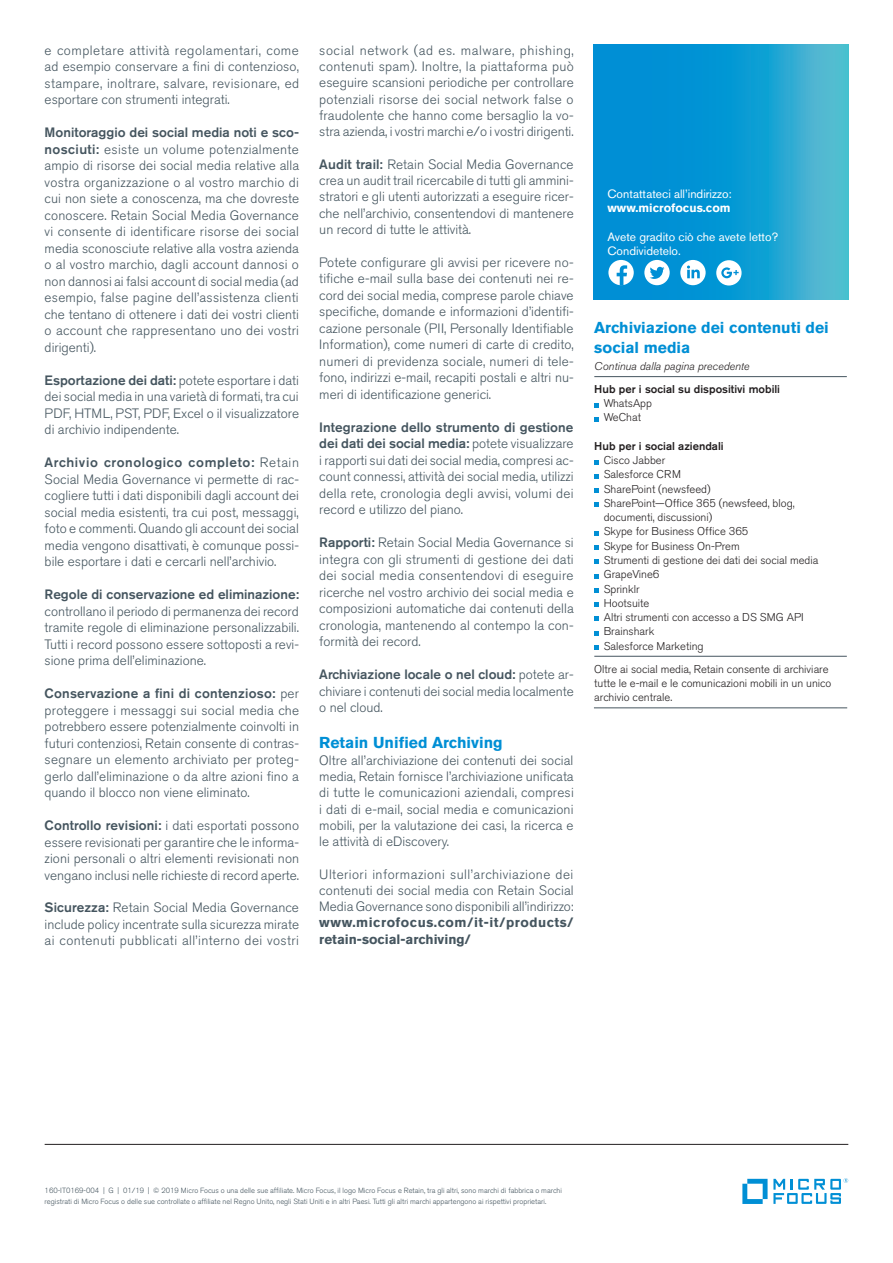
<style>
.page{position:relative;width:893px;height:1263px;background:#fff}
.page>*{position:absolute;margin:0;border:0;box-sizing:border-box;transform-origin:0 0}
.subhead_10_13-black{font:700 15.75px/19.5px "Akzidenz Grotesk BE";color:#008fd5}
.Medium_9{font:700 15.75px "Akzidenz Grotesk BE";color:#008fd5}
.Medium_9-2{font:300 13.5px/16.5px "Akzidenz Grotesk BE";color:#45555f;text-align:justify}
.Contact_8_9_5-regula{font:12px/14.2px "Akzidenz Grotesk BE";color:#fff}
.Contact_URL_8_9_5-bo{font:700 12px "Akzidenz Grotesk BE";color:#fff}
.caption_7_9_5_italic{font:300 11.25px/14.2px "Akzidenz Grotesk BE";color:#231f20}
.caption_7_9_5-black{font:300 11.25px/14.2px "Akzidenz Grotesk BE";color:#231f20}
.caption_7_9_5_italic-2{font:500 11.25px "Akzidenz Grotesk BE";color:#231f20}
.caption_7_9_5_italic-3{font:italic 300 11.25px "Akzidenz Grotesk BE";color:#231f20}
.mousetype-legal_5_7{font:300 7.5px/10.5px "Akzidenz Grotesk BE";color:#45555f}
.s1{font-weight:500}
.s2{font-weight:700}
</style>
<div class="page">
<hr style="left:45px;top:1144px;width:803px;height:1px;background:#231f20">
<svg style="left:742px;top:1179px;width:25px;height:25px"></svg>
<svg style="left:773px;top:1178px;width:75px;height:26px"></svg>
<svg style="left:594px;top:45px;width:254px;height:254px;background:#159dd3"></svg>
<div style="left:608px;top:260px;width:26px;height:25px;background:#fff;border-radius:50%"></div>
<svg style="left:617px;top:265px;width:10px;height:21px"></svg>
<div style="left:644px;top:260px;width:26px;height:25px;background:#fff;border-radius:50%"></div>
<svg style="left:650px;top:266px;width:14px;height:13px"></svg>
<div style="left:680px;top:260px;width:26px;height:25px;background:#fff;border-radius:50%"></div>
<svg style="left:687px;top:265px;width:13px;height:13px"></svg>
<div style="left:716px;top:260px;width:26px;height:25px;background:#fff;border-radius:13px"></div>
<svg style="left:721px;top:267px;width:18px;height:11px"></svg>
<svg style="left:595px;top:377px;width:252px;height:331px"></svg>
<hr style="left:594px;top:376px;width:253px;height:1px;background:#45555f">
<hr style="left:594px;top:656px;width:253px;height:1px;background:#45555f">
<hr style="left:594px;top:708px;width:253px;height:1px;background:#45555f">
<svg style="left:594px;top:403px;width:4px;height:4px"></svg>
<svg style="left:594px;top:417px;width:4px;height:4px"></svg>
<svg style="left:594px;top:460px;width:4px;height:4px"></svg>
<svg style="left:594px;top:474px;width:4px;height:4px"></svg>
<svg style="left:594px;top:489px;width:4px;height:4px"></svg>
<svg style="left:594px;top:503px;width:4px;height:4px"></svg>
<svg style="left:594px;top:531px;width:4px;height:4px"></svg>
<svg style="left:594px;top:546px;width:4px;height:4px"></svg>
<svg style="left:594px;top:560px;width:4px;height:4px"></svg>
<svg style="left:594px;top:574px;width:4px;height:4px"></svg>
<svg style="left:594px;top:588px;width:4px;height:4px"></svg>
<svg style="left:594px;top:603px;width:4px;height:4px"></svg>
<svg style="left:594px;top:617px;width:4px;height:4px"></svg>
<svg style="left:594px;top:631px;width:4px;height:4px"></svg>
<svg style="left:594px;top:645px;width:4px;height:4px"></svg>
<p class="Medium_9-2" style="left:45px;top:42px;width:256px">e completare attività regolamentari, come ad esempio conservare a fini di contenzioso, stampare, inoltrare, salvare, revisionare, ed esportare con strumenti integrati.</p>
<p class="Medium_9-2" style="left:45px;top:125px;width:256px"><span class="s1">Monitoraggio dei social media noti e sco&shy;nosciuti:</span> esiste un volume potenzialmente ampio di risorse dei social media relative alla vostra organizzazione o al vostro marchio di cui non siete a conoscenza, ma che dovreste conoscere. Retain Social Media Governance vi consente di identificare risorse dei social media sconosciute relative alla vostra azienda o al vostro marchio, dagli account dannosi o non dannosi ai falsi account di social media (ad esempio, false pagine dell’assistenza clienti che tentano di ottenere i dati dei vostri clienti o account che rappresentano uno dei vostri dirigenti).</p>
<p class="Medium_9-2" style="left:45px;top:372px;width:256px"><span class="s1">Esportazione dei dati:</span> potete esportare i dati dei social media in una varietà di formati, tra cui PDF, HTML, PST, PDF, Excel o il visualizzatore di archivio indipendente.</p>
<p class="Medium_9-2" style="left:45px;top:455px;width:256px"><span class="s1">Archivio cronologico completo:</span> Retain Social Media Governance vi permette di rac&shy;cogliere tutti i dati disponibili dagli account dei social media esistenti, tra cui post, messaggi, foto e commenti. Quando gli account dei social media vengono disattivati, è comunque possi&shy;bile esportare i dati e cercarli nell’archivio.</p>
<p class="Medium_9-2" style="left:45px;top:587px;width:256px"><span class="s1">Regole di conservazione ed eliminazione: </span>controllano il periodo di permanenza dei record tramite regole di eliminazione personalizzabili.<br>Tutti i record possono essere sottoposti a revi&shy;sione prima dell’eliminazione.</p>
<p class="Medium_9-2" style="left:45px;top:686px;width:256px"><span class="s1">Conservazione a fini di contenzioso:</span> per proteggere i messaggi sui social media che potrebbero essere potenzialmente coinvolti in futuri contenziosi, Retain consente di contras&shy;segnare un elemento archiviato per proteg&shy;gerlo dall’eliminazione o da altre azioni fino a quando il blocco non viene eliminato.</p>
<p class="Medium_9-2" style="left:45px;top:818px;width:256px"><span class="s1">Controllo revisioni:</span> i dati esportati possono essere revisionati per garantire che le informa&shy;zioni personali o altri elementi revisionati non vengano inclusi nelle richieste di record aperte.</p>
<p class="Medium_9-2" style="left:45px;top:900px;width:256px"><span class="s1">Sicurezza:</span> Retain Social Media Governance include policy incentrate sulla sicurezza mirate ai contenuti pubblicati all’interno dei vostri</p>
<p class="Medium_9-2" style="left:319px;top:42px;width:256px">social network (ad es. malware, phishing, contenuti spam). Inoltre, la piattaforma può eseguire scansioni periodiche per controllare potenziali risorse dei social network false o fraudolente che hanno come bersaglio la vo&shy;stra azienda, i vostri marchi e/o i vostri dirigenti.</p>
<p class="Medium_9-2" style="left:319px;top:156px;width:256px"><span class="s1">Audit trail:</span> Retain Social Media Governance crea un audit trail ricercabile di tutti gli ammini&shy;stratori e gli utenti autorizzati a eseguire ricer&shy;che nell’archivio, consentendovi di mantenere un record di tutte le attività.</p>
<p class="Medium_9-2" style="left:319px;top:254px;width:256px">Potete configurare gli avvisi per ricevere no&shy;tifiche e-mail sulla base dei contenuti nei re&shy;cord dei social media, comprese parole chiave specifiche, domande e informazioni d’identifi&shy;cazione personale (PII, Personally Identifiable Information), come numeri di carte di credito, numeri di previdenza sociale, numeri di tele&shy;fono, indirizzi e-mail, recapiti postali e altri nu&shy;meri di identificazione generici.</p>
<p class="Medium_9-2" style="left:319px;top:419px;width:256px"><span class="s1">Integrazione dello strumento di gestione dei dati dei social media:</span> potete visualizzare i rapporti sui dati dei social media, compresi ac&shy;count connessi, attività dei social media, utilizzi della rete, cronologia degli avvisi, volumi dei record e utilizzo del piano.</p>
<p class="Medium_9-2" style="left:319px;top:535px;width:256px"><span class="s1">Rapporti:</span> Retain Social Media Governance si integra con gli strumenti di gestione dei dati dei social media consentendovi di eseguire ricerche nel vostro archivio dei social media e composizioni automatiche dai contenuti della cronologia, mantenendo al contempo la con&shy;formità dei record.</p>
<p class="Medium_9-2" style="left:319px;top:667px;width:256px"><span class="s1">Archiviazione locale o nel cloud:</span> potete ar&shy;chiviare i contenuti dei social media localmente o nel cloud.</p>
<p class="Medium_9" style="left:319px;top:734px;width:185px">Retain Unified Archiving</p>
<p class="Medium_9-2" style="left:319px;top:752px;width:256px">Oltre all’archiviazione dei contenuti dei social media, Retain fornisce l’archiviazione unificata di tutte le comunicazioni aziendali, compresi i dati di e-mail, social media e comunicazioni mobili, per la valutazione dei casi, la ricerca e le attività di eDiscovery.</p>
<p class="Medium_9-2" style="left:319px;top:866px;width:256px">Ulteriori informazioni sull’archiviazione dei contenuti dei social media con Retain Social Media Governance sono disponibili all’indirizzo: <span class="s2">www.microfocus.com/it-it/products/ retain-social-archiving/</span></p>
<p class="Contact_8_9_5-regula" style="left:607px;top:187px;width:126px">Contattateci all’indirizzo:</p>
<p class="Contact_URL_8_9_5-bo" style="left:607px;top:201px;width:125px">www.microfocus.com</p>
<p class="Contact_8_9_5-regula" style="left:607px;top:229px;width:172px">Avete gradito ciò che avete letto?<br>Condividetelo.</p>
<p class="subhead_10_13-black" style="left:594px;top:318px;width:236px">Archiviazione dei contenuti dei social media</p>
<p class="caption_7_9_5_italic-3" style="left:594px;top:360px;width:157px">Continua dalla pagina precedente</p>
<p class="caption_7_9_5_italic-2" style="left:594px;top:382px;width:187px">Hub per i social su dispositivi mobili</p>
<p class="caption_7_9_5_italic" style="left:604px;top:396px;width:50px">WhatsApp</p>
<p class="caption_7_9_5_italic" style="left:604px;top:411px;width:39px">WeChat</p>
<p class="caption_7_9_5_italic-2" style="left:594px;top:439px;width:131px">Hub per i social aziendali</p>
<p class="caption_7_9_5_italic" style="left:604px;top:453px;width:63px">Cisco Jabber</p>
<p class="caption_7_9_5_italic" style="left:604px;top:468px;width:79px">Salesforce CRM</p>
<p class="caption_7_9_5_italic" style="left:604px;top:482px;width:108px">SharePoint (newsfeed)</p>
<p class="caption_7_9_5_italic" style="left:604px;top:496px;width:192px">SharePoint—Office 365 (newsfeed, blog, documenti, discussioni)</p>
<p class="caption_7_9_5_italic" style="left:604px;top:525px;width:146px">Skype for Business Office 365</p>
<p class="caption_7_9_5_italic" style="left:604px;top:539px;width:138px">Skype for Business On-Prem</p>
<p class="caption_7_9_5_italic" style="left:604px;top:553px;width:216px">Strumenti di gestione dei dati dei social media</p>
<p class="caption_7_9_5_italic" style="left:604px;top:567px;width:57px">GrapeVine6</p>
<p class="caption_7_9_5_italic" style="left:604px;top:582px;width:37px">Sprinklr</p>
<p class="caption_7_9_5_italic" style="left:604px;top:596px;width:47px">Hootsuite</p>
<p class="caption_7_9_5_italic" style="left:604px;top:610px;width:202px">Altri strumenti con accesso a DS SMG API</p>
<p class="caption_7_9_5_italic" style="left:604px;top:624px;width:52px">Brainshark</p>
<p class="caption_7_9_5_italic" style="left:604px;top:639px;width:101px">Salesforce Marketing</p>
<p class="caption_7_9_5-black" style="left:594px;top:662px;width:239px">Oltre ai social media, Retain consente di archiviare tutte le e-mail e le comunicazioni mobili in un unico archivio centrale.</p>
<p class="mousetype-legal_5_7" style="left:45px;top:1185px;width:519px">160-IT0169-004 | G | 01/19 | © 2019 Micro Focus o una delle sue affiliate. Micro Focus, il logo Micro Focus e Retain, tra gli altri, sono marchi di fabbrica o marchi registrati di Micro Focus o delle sue controllate o affiliate nel Regno Unito, negli Stati Uniti e in altri Paesi. Tutti gli altri marchi appartengono ai rispettivi proprietari.</p>
</div>
